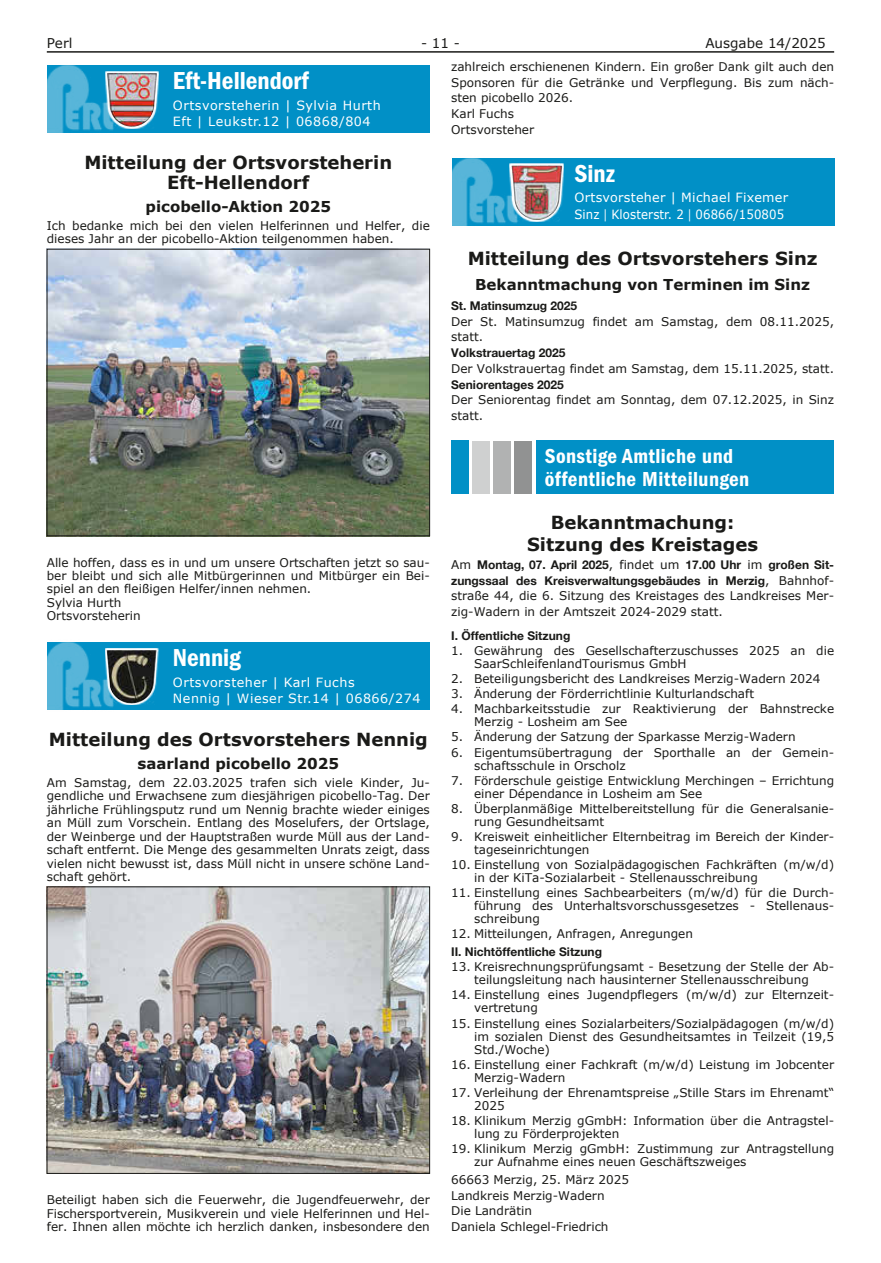
<style>
.page{position:relative;width:881px;height:1263px;background:#fff}
.page>*{position:absolute;margin:0;border:0;box-sizing:border-box;transform-origin:0 0}
.t1{font:600 condensed 25.5px "Franklin Gothic LT";color:#fff}
.t2{font:600 condensed 21px/22.5px "Franklin Gothic LT";letter-spacing:.02em;color:#fff}
.t3{font:700 18px/22.2px "Verdana";color:#1a1a18;text-align:center}
.t4{font:700 15px "Verdana";color:#1a1a18}
.t5{font:13.5px "Verdana";color:#1a1a18}
.t6{font:12.75px/16.5px "Verdana";letter-spacing:.04em;color:#fff}
.t7{font:12.75px/16.5px "Verdana";letter-spacing:.01em;color:#fff}
.t8{font:12px/12.9px "Verdana";color:#1a1a18}
.t9{font:700 12px/15.8px "Helvetica Neue";color:#1a1a18}
.s1{font-family:"Verdana";font-weight:400}
</style>
<div class="page">
<hr style="left:47px;top:51px;width:786px;height:2px;background:#1a1a18">
<svg style="left:517px;top:225px;width:316px;height:1px"></svg>
<div style="left:452px;top:158px;width:381px;height:67px;background:#0190c6"></div>
<img style="left:452px;top:158px;width:65px;height:68px">
<svg style="left:509px;top:164px;width:54px;height:58px"></svg>
<img style="left:511px;top:166px;width:31px;height:54px">
<svg style="left:468px;top:441px;width:64px;height:53px"></svg>
<div style="left:472px;top:441px;width:17px;height:53px;background:#cfd0d0"></div>
<div style="left:493px;top:441px;width:17px;height:53px;background:#b1b2b2"></div>
<div style="left:514px;top:441px;width:17px;height:53px;background:#919292"></div>
<div style="left:536px;top:441px;width:297px;height:53px;background:#0190c6"></div>
<div style="left:451px;top:441px;width:17px;height:53px;background:#0190c6"></div>
<div style="left:48px;top:65px;width:381px;height:67px;background:#0190c6"></div>
<img style="left:48px;top:65px;width:65px;height:68px">
<svg style="left:105px;top:71px;width:54px;height:58px"></svg>
<img style="left:107px;top:73px;width:31px;height:54px">
<img style="left:49px;top:251px;width:378px;height:283px">
<div style="left:47px;top:249px;width:382px;height:287px;border:1px solid #1a1a18"></div>
<div style="left:48px;top:642px;width:381px;height:67px;background:#0190c6"></div>
<img style="left:48px;top:642px;width:65px;height:68px">
<svg style="left:105px;top:648px;width:53px;height:57px"></svg>
<img style="left:107px;top:650px;width:31px;height:53px">
<img style="left:49px;top:888px;width:378px;height:284px">
<div style="left:47px;top:886px;width:382px;height:288px;border:1px solid #1a1a18"></div>
<p class="t5" style="left:47px;top:34px;width:27px">Perl</p>
<p class="t5" style="left:421px;top:34px;width:40px">- 11 -</p>
<p class="t5" style="left:705px;top:34px;width:122px">Ausgabe 14/2025</p>
<p class="t8" style="left:451px;top:59px;width:384px;line-height:15.8px">zahlreich erschienenen Kindern. Ein großer Dank gilt auch den Sponsoren für die Getränke und Verpflegung. Bis zum näch&shy;sten picobello 2026.<br>Karl Fuchs<br>Ortsvorsteher</p>
<h1 class="t1" style="left:574px;top:158px;width:42px">Sinz</h1>
<p class="t7" style="left:574px;top:190px;width:215px">Ortsvorsteher | Michael Fixemer<br>Sinz | Klosterstr. 2 | 06866/150805</p>
<h3 class="t3" style="left:467px;top:246px;width:351px">Mitteilung des Ortsvorstehers Sinz</h3>
<p class="t4" style="left:475px;top:274px;width:336px">Bekanntmachung von Terminen im Sinz</p>
<p class="t9" style="left:451px;top:298px;width:128px">St. Matinsumzug 2025</p>
<p class="t8" style="left:451px;top:313px;width:384px;line-height:15.8px">Der St. Matinsumzug findet am Samstag, dem 08.11.2025, statt.</p>
<p class="t9" style="left:451px;top:345px;width:116px">Volkstrauertag 2025</p>
<p class="t8" style="left:451px;top:362px;width:384px">Der Volkstrauertag findet am Samstag, dem 15.11.2025, statt.</p>
<p class="t9" style="left:451px;top:377px;width:114px">Seniorentages 2025</p>
<p class="t8" style="left:451px;top:392px;width:384px;line-height:15.8px">Der Seniorentag findet am Sonntag, dem 07.12.2025, in Sinz statt.</p>
<h2 class="t2" style="left:544px;top:445px;width:206px">Sonstige Amtliche und öffentliche Mitteilungen</h2>
<h3 class="t3" style="left:527px;top:511px;width:232px">Bekanntmachung:<br>Sitzung des Kreistages</h3>
<p class="t9" style="left:451px;top:557px;width:384px"><span class="s1">Am</span> Montag, 07. April 2025<span class="s1">, findet um</span> 17.00 Uhr <span class="s1">im</span> großen Sit&shy;zungssaal des Kreisverwaltungsgebäudes in Merzig<span class="s1">, Bahnhof-</span></p>
<p class="t8" style="left:451px;top:588px;width:384px;line-height:15.8px">straße 44, die 6. Sitzung des Kreistages des Landkreises Mer&shy;zig-Wadern in der Amtszeit 2024-2029 statt.</p>
<p class="t9" style="left:451px;top:628px;width:121px">I. Öffentliche Sitzung</p>
<p class="t8" style="left:474px;top:644px;width:361px;text-indent:-23px">1. Gewährung des Gesellschafterzuschusses 2025 an die<br>SaarSchleifenlandTourismus GmbH</p>
<p class="t8" style="left:451px;top:672px;width:371px">2. Beteiligungsbericht des Landkreises Merzig-Wadern 2024</p>
<p class="t8" style="left:451px;top:687px;width:304px">3. Änderung der Förderrichtlinie Kulturlandschaft</p>
<p class="t8" style="left:474px;top:703px;width:361px;text-indent:-23px">4. Machbarkeitsstudie zur Reaktivierung der Bahnstrecke<br>Merzig - Losheim am See</p>
<p class="t8" style="left:451px;top:731px;width:346px">5. Änderung der Satzung der Sparkasse Merzig-Wadern</p>
<p class="t8" style="left:474px;top:746px;width:361px;text-indent:-23px">6. Eigentumsübertragung der Sporthalle an der Gemein&shy;schaftsschule in Orscholz</p>
<p class="t8" style="left:474px;top:774px;width:361px;text-indent:-23px">7. Förderschule geistige Entwicklung Merchingen – Errichtung einer Dépendance in Losheim am See</p>
<p class="t8" style="left:474px;top:802px;width:361px;text-indent:-23px">8. Überplanmäßige Mittelbereitstellung für die Generalsanie&shy;rung Gesundheitsamt</p>
<p class="t8" style="left:474px;top:830px;width:361px;text-indent:-23px">9. Kreisweit einheitlicher Elternbeitrag im Bereich der Kinder&shy;tageseinrichtungen</p>
<p class="t8" style="left:474px;top:858px;width:361px;text-indent:-23px">10. Einstellung von Sozialpädagogischen Fachkräften (m/w/d) in der KiTa-Sozialarbeit - Stellenausschreibung</p>
<p class="t8" style="left:474px;top:887px;width:361px;text-align:justify;text-indent:-23px">11. Einstellung eines Sachbearbeiters (m/w/d) für die Durch&shy;führung des Unterhaltsvorschussgesetzes - Stellenaus&shy;schreibung</p>
<p class="t8" style="left:451px;top:928px;width:243px">12. Mitteilungen, Anfragen, Anregungen</p>
<p class="t9" style="left:451px;top:944px;width:152px">II. Nichtöffentliche Sitzung</p>
<p class="t8" style="left:451px;top:961px;width:384px;text-align:center">13. Kreisrechnungsprüfungsamt - Besetzung der Stelle der Ab&shy;teilungsleitung nach hausinterner Stellenausschreibung</p>
<p class="t8" style="left:474px;top:989px;width:361px;text-indent:-23px">14. Einstellung eines Jugendpflegers (m/w/d) zur Elternzeit&shy;vertretung</p>
<p class="t8" style="left:474px;top:1017px;width:361px;text-align:justify;text-indent:-23px">15. Einstellung eines Sozialarbeiters/Sozialpädagogen (m/w/d) im sozialen Dienst des Gesundheitsamtes in Teilzeit (19,5<br>Std./Woche)</p>
<p class="t8" style="left:474px;top:1058px;width:361px;text-indent:-23px">16. Einstellung einer Fachkraft (m/w/d) Leistung im Jobcenter<br>Merzig-Wadern</p>
<p class="t8" style="left:474px;top:1086px;width:361px;text-indent:-23px">17. Verleihung der Ehrenamtspreise „Stille Stars im Ehrenamt“<br>2025</p>
<p class="t8" style="left:474px;top:1114px;width:361px;text-indent:-23px">18. Klinikum Merzig gGmbH: Information über die Antragstel&shy;lung zu Förderprojekten</p>
<p class="t8" style="left:474px;top:1142px;width:361px;text-indent:-23px">19. Klinikum Merzig gGmbH: Zustimmung zur Antragstellung zur Aufnahme eines neuen Geschäftszweiges</p>
<p class="t8" style="left:451px;top:1172px;width:179px;line-height:15.8px">66663 Merzig, 25. März 2025<br>Landkreis Merzig-Wadern<br>Die Landrätin<br>Daniela Schlegel-Friedrich</p>
<h1 class="t1" style="left:173px;top:66px;width:137px">Eft-Hellendorf</h1>
<p class="t6" style="left:173px;top:97px;width:209px">Ortsvorsteherin | Sylvia Hurth<br>Eft | Leukstr.12 | 06868/804</p>
<h3 class="t3" style="left:84px;top:152px;width:309px;line-height:20px">Mitteilung der Ortsvorsteherin<br>Eft-Hellendorf</h3>
<p class="t4" style="left:145px;top:196px;width:187px">picobello-Aktion 2025</p>
<p class="t8" style="left:47px;top:219px;width:384px;line-height:13.4px">Ich bedanke mich bei den vielen Helferinnen und Helfer, die dieses Jahr an der picobello-Aktion teilgenommen haben.</p>
<h1 class="t1" style="left:126px;top:81px;width:292px">Mitteilungen für alle Ortsteile</h1>
<p class="t8" style="left:47px;top:556px;width:384px;line-height:13.4px">Alle hoffen, dass es in und um unsere Ortschaften jetzt so sau&shy;ber bleibt und sich alle Mitbürgerinnen und Mitbürger ein Bei&shy;spiel an den fleißigen Helfer/innen nehmen.<br>Sylvia Hurth<br>Ortsvorsteherin</p>
<h1 class="t1" style="left:173px;top:643px;width:70px">Nennig</h1>
<p class="t6" style="left:173px;top:674px;width:249px">Ortsvorsteher | Karl Fuchs<br>Nennig | Wieser Str.14 | 06866/274</p>
<h3 class="t3" style="left:49px;top:728px;width:380px">Mitteilung des Ortsvorstehers Nennig</h3>
<p class="t4" style="left:137px;top:753px;width:203px">saarland picobello 2025</p>
<p class="t8" style="left:47px;top:776px;width:384px;line-height:13.4px;text-align:justify">Am Samstag, dem 22.03.2025 trafen sich viele Kinder, Ju&shy;gendliche und Erwachsene zum diesjährigen picobello-Tag. Der jährliche Frühlingsputz rund um Nennig brachte wieder einiges an Müll zum Vorschein. Entlang des Moselufers, der Ortslage, der Weinberge und der Hauptstraßen wurde Müll aus der Land&shy;schaft entfernt. Die Menge des gesammelten Unrats zeigt, dass vielen nicht bewusst ist, dass Müll nicht in unsere schöne Land&shy;schaft gehört.</p>
<p class="t8" style="left:47px;top:1193px;width:384px;line-height:13.4px;text-align:justify">Beteiligt haben sich die Feuerwehr, die Jugendfeuerwehr, der Fischersportverein, Musikverein und viele Helferinnen und Hel&shy;fer. Ihnen allen möchte ich herzlich danken, insbesondere den</p>
</div>
